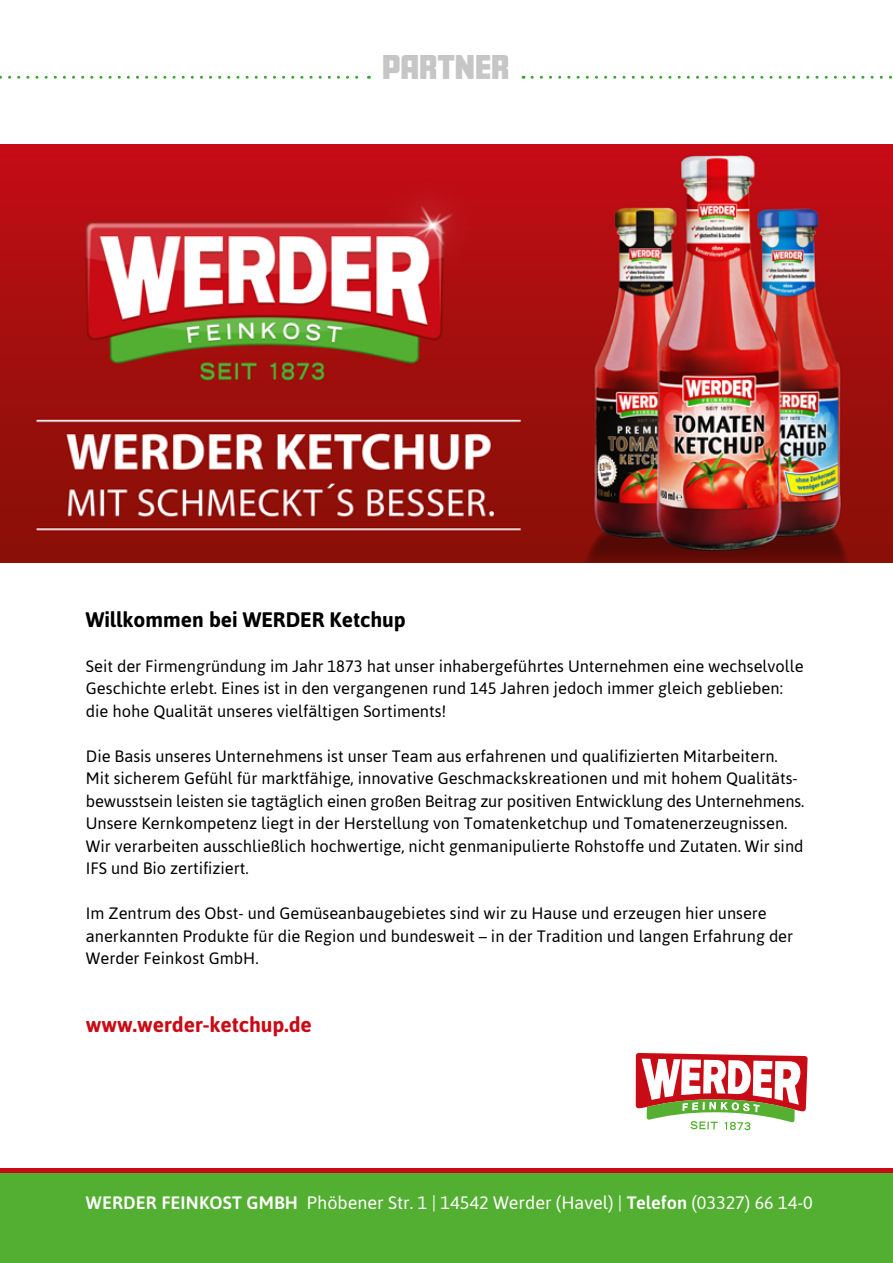
<style>
.page{position:relative;width:893px;height:1263px;background:#fff}
.page>*{position:absolute;margin:0;border:0;box-sizing:border-box;transform-origin:0 0}
.t1{font:900 30px "Amboy";color:#c6c6c6}
.t2{font:700 21px "Asap";color:#000}
.t3{font:700 21px "Asap";color:#c90b16}
.t4{font:18px "Asap";color:#fff}
.t5{font:16.5px/22.5px "Asap";color:#000}
.s1{font-weight:600}
</style>
<div class="page">
<svg style="left:0;top:76px;width:369px;height:3px"></svg>
<svg style="left:532px;top:76px;width:360px;height:3px"></svg>
<div style="left:0;top:1173px;width:893px;height:90px;background:#53af31"></div>
<svg style="left:636px;top:1053px;width:172px;height:77px"></svg>
<img style="left:0;top:145px;width:893px;height:418px">
<div style="left:0;top:1168px;width:893px;height:5px;background:#c90b16"></div>
<h1 class="t1" style="left:382px;top:50px;width:129px">PARTNER</h1>
<p class="t2" style="left:86px;top:605px;width:322px">Willkommen bei WERDER Ketchup</p>
<p class="t5" style="left:86px;top:654px;width:719px">Seit der Firmengründung im Jahr 1873 hat unser inhabergeführtes Unternehmen eine wechselvolle<br>Geschichte erlebt. Eines ist in den vergangenen rund 145 Jahren jedoch immer gleich geblieben: die hohe Qualität unseres vielfältigen Sortiments!</p>
<p class="t5" style="left:86px;top:744px;width:720px">Die Basis unseres Unternehmens ist unser Team aus erfahrenen und qualifizierten Mitarbeitern.<br>Mit sicherem Gefühl für marktfähige, innovative Geschmackskreationen und mit hohem Qualitäts&shy;bewusstsein leisten sie tagtäglich einen großen Beitrag zur positiven Entwicklung des Unternehmens.<br>Unsere Kernkompetenz liegt in der Herstellung von Tomatenketchup und Tomatenerzeugnissen.<br>Wir verarbeiten ausschließlich hochwertige, nicht genmanipulierte Rohstoffe und Zutaten. Wir sind IFS und Bio zertifiziert.</p>
<p class="t5" style="left:86px;top:902px;width:709px">Im Zentrum des Obst- und Gemüseanbaugebietes sind wir zu Hause und erzeugen hier unsere anerkannten Produkte für die Region und bundesweit – in der Tradition und langen Erfahrung der<br>Werder Feinkost GmbH.</p>
<p class="t3" style="left:86px;top:1010px;width:228px">www.werder-ketchup.de</p>
<p class="t4" style="left:86px;top:1190px;width:728px"><span class="s1">WERDER FEINKOST GMBH</span> Phöbener Str. 1 | 14542 Werder (Havel) | <span class="s1">Telefon</span> (03327) 66 14-0</p>
</div>
